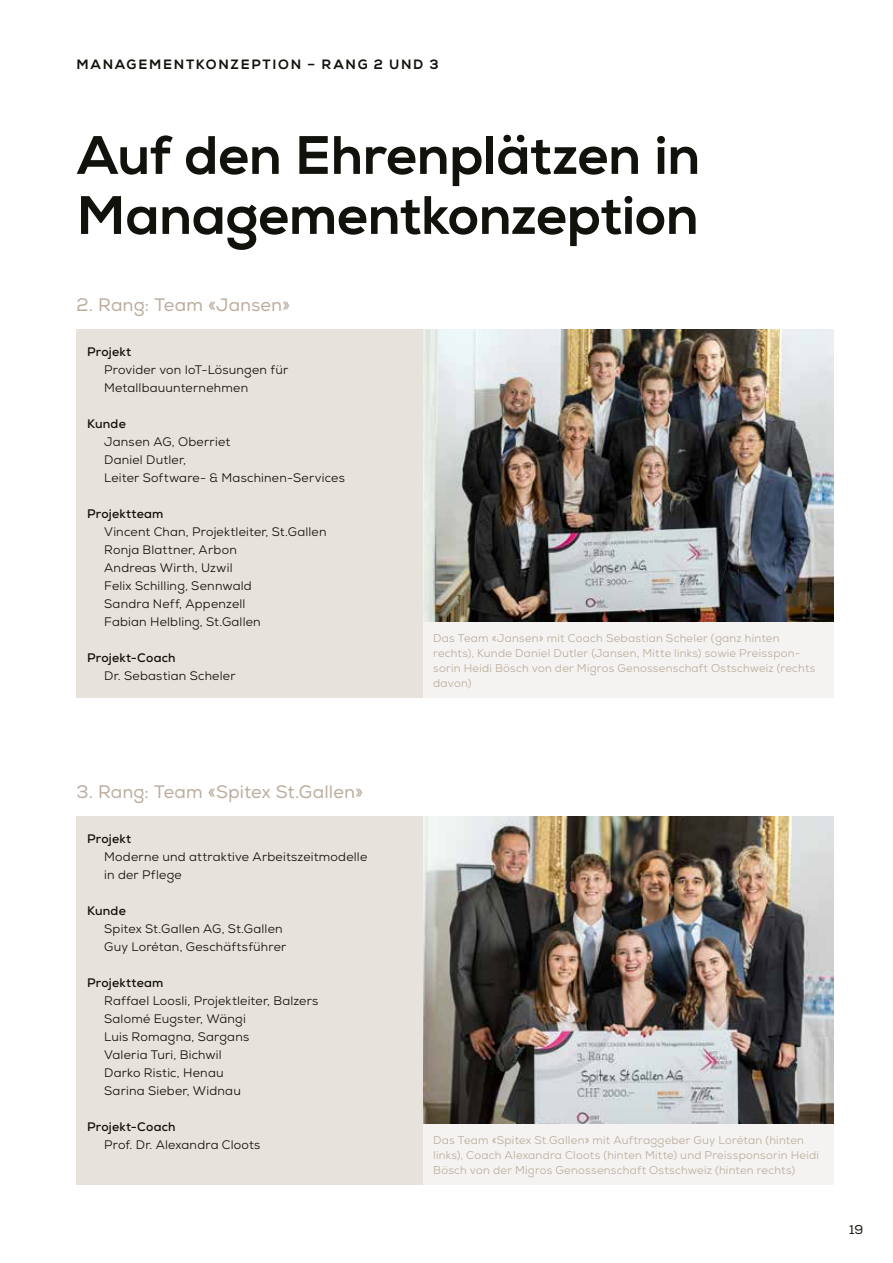
<style>
.page{position:relative;width:893px;height:1263px;background:#fff}
.page>*{position:absolute;margin:0;border:0;box-sizing:border-box;transform-origin:0 0}
.t1{font:54px/60px "Nexa X Bold";letter-spacing:-.01em;color:#12120d}
.t2{font:18px "Nexa";letter-spacing:.005em;color:#bbad9e}
.t3{font:13.5px "Nexa X Bold";letter-spacing:.125em;color:#12120d}
.t4{font:12.75px "Nexa";color:#12120d}
.t5{font:12.3px/18px "Nexa";letter-spacing:.015em;color:#12120d}
.t6{font:700 12.3px "Nexa";letter-spacing:.015em;color:#12120d}
.t7{font:11.25px/15px "Nexa";letter-spacing:.02em;color:#bbad9e}
</style>
<div class="page">
<div style="left:423px;top:330px;width:410px;height:368px;background:#f5f3f1"></div>
<div style="left:423px;top:816px;width:410px;height:369px;background:#f5f3f1"></div>
<img style="left:423px;top:330px;width:410px;height:291px">
<img style="left:423px;top:816px;width:410px;height:308px">
<div style="left:77px;top:330px;width:346px;height:368px;background:#e7e2dc"></div>
<div style="left:77px;top:816px;width:346px;height:369px;background:#e7e2dc"></div>
<p class="t3" style="left:77px;top:56px;width:363px">MANAGEMENTKONZEPTION – RANG 2 UND 3</p>
<h1 class="t1" style="left:77px;top:126px;width:625px">Auf den Ehrenplätzen in<br>Managementkonzeption</h1>
<h2 class="t2" style="left:77px;top:294px;width:215px">2. Rang: Team «Jansen»</h2>
<p class="t6" style="left:87px;top:344px;width:46px">Projekt</p>
<p class="t5" style="left:104px;top:361px;width:186px">Provider von IoT-Lösungen für<br>Metallbauunternehmen</p>
<p class="t6" style="left:87px;top:416px;width:40px">Kunde</p>
<p class="t5" style="left:104px;top:433px;width:242px">Jansen AG, Oberriet<br>Daniel Dutler,<br>Leiter Software- &amp; Maschinen-Services</p>
<p class="t6" style="left:87px;top:506px;width:78px">Projektteam</p>
<p class="t5" style="left:104px;top:523px;width:224px">Vincent Chan, Projektleiter, St.Gallen<br>Ronja Blattner, Arbon<br>Andreas Wirth, Uzwil<br>Felix Schilling, Sennwald<br>Sandra Neff, Appenzell<br>Fabian Helbling, St.Gallen</p>
<p class="t6" style="left:87px;top:650px;width:90px">Projekt-Coach</p>
<p class="t5" style="left:104px;top:667px;width:133px">Dr. Sebastian Scheler</p>
<p class="t7" style="left:433px;top:631px;width:384px">Das Team «Jansen» mit Coach Sebastian Scheler (ganz hinten rechts), Kunde Daniel Dutler (Jansen, Mitte links) sowie Preisspon&shy;sorin Heidi Bösch von der Migros Genossenschaft Ostschweiz (rechts davon)</p>
<h2 class="t2" style="left:77px;top:780px;width:288px">3. Rang: Team «Spitex St.Gallen»</h2>
<p class="t6" style="left:87px;top:831px;width:46px">Projekt</p>
<p class="t5" style="left:104px;top:848px;width:265px">Moderne und attraktive Arbeitszeitmodelle in der Pflege</p>
<p class="t6" style="left:87px;top:903px;width:40px">Kunde</p>
<p class="t5" style="left:104px;top:920px;width:184px">Spitex St.Gallen AG, St.Gallen<br>Guy Lorétan, Geschäftsführer</p>
<p class="t6" style="left:87px;top:975px;width:78px">Projektteam</p>
<p class="t5" style="left:104px;top:992px;width:216px">Raffael Loosli, Projektleiter, Balzers<br>Salomé Eugster, Wängi<br>Luis Romagna, Sargans<br>Valeria Turi, Bichwil<br>Darko Ristic, Henau<br>Sarina Sieber, Widnau</p>
<p class="t6" style="left:87px;top:1119px;width:90px">Projekt-Coach</p>
<p class="t5" style="left:104px;top:1136px;width:158px">Prof. Dr. Alexandra Cloots</p>
<p class="t7" style="left:433px;top:1132px;width:387px">Das Team «Spitex St.Gallen» mit Auftraggeber Guy Lorétan (hinten links), Coach Alexandra Cloots (hinten Mitte) und Preissponsorin Heidi<br>Bösch von der Migros Genossenschaft Ostschweiz (hinten rechts)</p>
<p class="t4" style="left:849px;top:1221px;width:16px">19</p>
</div>
